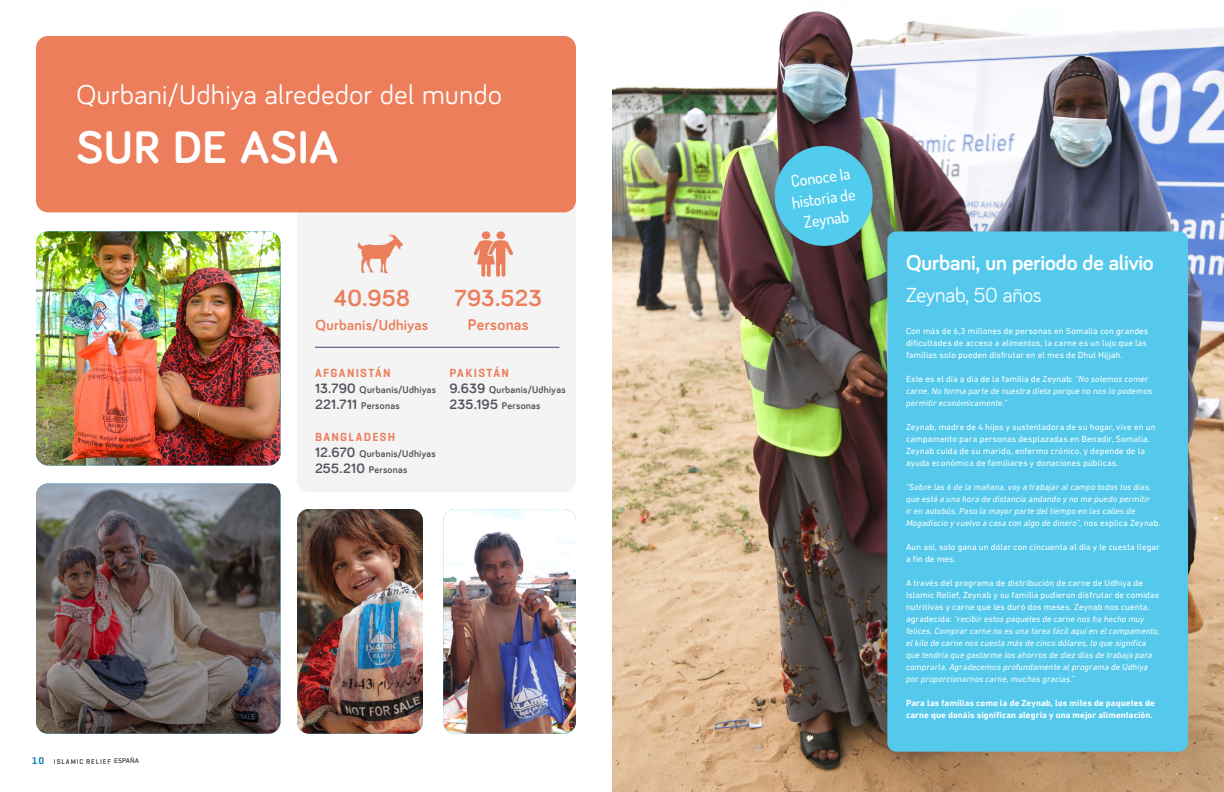
<style>
.page{position:relative;width:1224px;height:792px;background:#fff}
.page>*{position:absolute;margin:0;border:0;box-sizing:border-box;transform-origin:0 0}
.t1{font:700 47px "Bariol";letter-spacing:.015em;color:#fff}
.t2{font:28px "Bariol";letter-spacing:.01em;color:#fff}
.t3{font:700 24px "Bariol";letter-spacing:.015em;color:#eb7e5b}
.t4{font:700 22px "Bariol";letter-spacing:-.005em;color:#fff}
.t5{font:21px "Bariol";letter-spacing:-.01em;color:#fff}
.t6{font:500 16px/21px "Dosis";color:#fff;text-align:center}
.t7{font:700 16px "Bariol";letter-spacing:.02em;color:#eb7e5b}
.t8{font:700 15px "Bariol";letter-spacing:.02em;color:#eb7e5b}
.t9{font:600 12px "Geogrotesque";letter-spacing:.115em;color:#eb7e5b}
.t10{font:700 10px "Bariol";letter-spacing:.03em;color:#54545c}
.t11{font:600 10px "Geogrotesque";color:#177bb9}
.t12{font:italic 9px/12px "DIN Next LT Pro";letter-spacing:.005em;color:#fff}
.t13{font:9px/12px "DIN Next LT Pro";letter-spacing:.005em;color:#fff}
.t14{font:700 9px/12px "DIN Next LT Pro";letter-spacing:.01em;color:#fff}
.t15{font:500 7px "Geogrotesque";letter-spacing:.135em;color:#231f20}
.t16{font:7px "DIN Next LTW23";color:#231f20}
.s1{font-size:14px}
.s2{font-style:normal}
</style>
<div class="page">
<div style="left:297px;top:196px;width:279px;height:296px;background:#f4f4f5;border-radius:12px"></div>
<div style="left:36px;top:36px;width:540px;height:176px;background:#ec7e5c;border-radius:12px"></div>
<hr style="left:315px;top:347px;width:244px;height:1px;background:#41447e">
<svg style="left:357px;top:234px;width:46px;height:39px"></svg>
<div style="left:482px;top:231px;width:8px;height:8px;background:#eb7e5b;border-radius:50%"></div>
<svg style="left:473px;top:240px;width:40px;height:37px"></svg>
<div style="left:496px;top:231px;width:9px;height:8px;background:#eb7e5b;border-radius:50%"></div>
<img style="left:36px;top:231px;width:244px;height:235px">
<img style="left:36px;top:484px;width:244px;height:250px">
<img style="left:297px;top:509px;width:126px;height:225px">
<img style="left:443px;top:509px;width:133px;height:225px">
<img style="left:612px;top:11px;width:612px;height:781px">
<div style="left:887px;top:231px;width:301px;height:521px;background:#54c9eb;border-radius:9px"></div>
<svg style="left:771px;top:143px;width:105px;height:106px;background:#5bafbe"></svg>
<p class="t2" style="left:76px;top:76px;width:427px">Qurbani/Udhiya alrededor del mundo</p>
<p class="t1" style="left:76px;top:115px;width:264px">SUR DE ASIA</p>
<p class="t11" style="left:32px;top:754px;width:14px">10</p>
<p class="t15" style="left:54px;top:757px;width:90px">ISLAMIC RELIEF CANADA</p>
<p class="t16" style="left:114px;top:757px;width:26px">ESPAÑA</p>
<p class="t3" style="left:334px;top:281px;width:78px">40.958</p>
<p class="t8" style="left:315px;top:315px;width:114px">Qurbanis/Udhiyas</p>
<p class="t9" style="left:315px;top:366px;width:77px">AFGANISTÁN</p>
<p class="t10" style="left:315px;top:383px;width:123px"><span class="s1">13.790</span> Qurbanis/Udhiyas</p>
<p class="t10" style="left:315px;top:399px;width:86px"><span class="s1">221.711</span> Personas</p>
<p class="t9" style="left:315px;top:430px;width:82px">BANGLADESH</p>
<p class="t10" style="left:315px;top:447px;width:122px"><span class="s1">12.670</span> Qurbanis/Udhiyas</p>
<p class="t10" style="left:315px;top:463px;width:94px"><span class="s1">255.210</span> Personas</p>
<p class="t3" style="left:455px;top:281px;width:89px">793.523</p>
<p class="t7" style="left:468px;top:314px;width:62px">Personas</p>
<p class="t9" style="left:449px;top:366px;width:61px">PAKISTÁN</p>
<p class="t10" style="left:449px;top:383px;width:118px"><span class="s1">9.639</span> Qurbanis/Udhiyas</p>
<p class="t10" style="left:449px;top:399px;width:93px"><span class="s1">235.195</span> Personas</p>
<p class="t6" style="left:787px;top:171px;width:66px;rotate:-8deg">Conoce la historia de<br>Zeynab</p>
<p class="t4" style="left:906px;top:247px;width:249px">Qurbani, un periodo de alivio</p>
<p class="t5" style="left:906px;top:280px;width:137px">Zeynab, 50 años</p>
<p class="t13" style="left:906px;top:325px;width:244px">Con más de 6,3 millones de personas en Somalia con grandes dificultades de acceso a alimentos, la carne es un lujo que las familias solo pueden disfrutar en el mes de Dhul Hijjah.</p>
<p class="t12" style="left:906px;top:373px;width:248px"><span class="s2">Este es el día a día de la familia de Zeynab:</span> “No solemos comer carne. No forma parte de nuestra dieta porque no nos lo podemos permitir económicamente.”</p>
<p class="t13" style="left:906px;top:421px;width:251px">Zeynab, madre de 4 hijos y sustentadora de su hogar, vive en un campamento para personas desplazadas en Benadir, Somalia.<br>Zeynab cuida de su marido, enfermo crónico, y depende de la ayuda económica de familiares y donaciones públicas.</p>
<p class="t12" style="left:906px;top:481px;width:256px">“Sobre las 6 de la mañana, voy a trabajar al campo todos los días, que está a una hora de distancia andando y no me puedo permitir<br>ir en autobús. Paso la mayor parte del tiempo en las calles de Mogadiscio y vuelvo a casa con algo de dinero”, <span class="s2">nos explica Zeynab.</span></p>
<p class="t13" style="left:906px;top:541px;width:255px">Aun así, solo gana un dólar con cincuenta al día y le cuesta llegar a fin de mes.</p>
<p class="t12" style="left:906px;top:577px;width:255px"><span class="s2">A través del programa de distribución de carne de Udhiya de Islamic Relief, Zeynab y su familia pudieron disfrutar de comidas nutritivas y carne que les duró dos meses. Zeynab nos cuenta, agradecida:</span> “recibir estos paquetes de carne nos ha hecho muy felices. Comprar carne no es una tarea fácil aquí en el campamento, el kilo de carne nos cuesta más de cinco dólares, lo que significa que tendría que gastarme los ahorros de diez días de trabajo para comprarla. Agradecemos profundamente al programa de Udhiya por proporcionarnos carne, muchas gracias.”</p>
<p class="t14" style="left:906px;top:697px;width:250px">Para las familias como la de Zeynab, los miles de paquetes de carne que donáis significan alegría y una mejor alimentación.</p>
</div>
